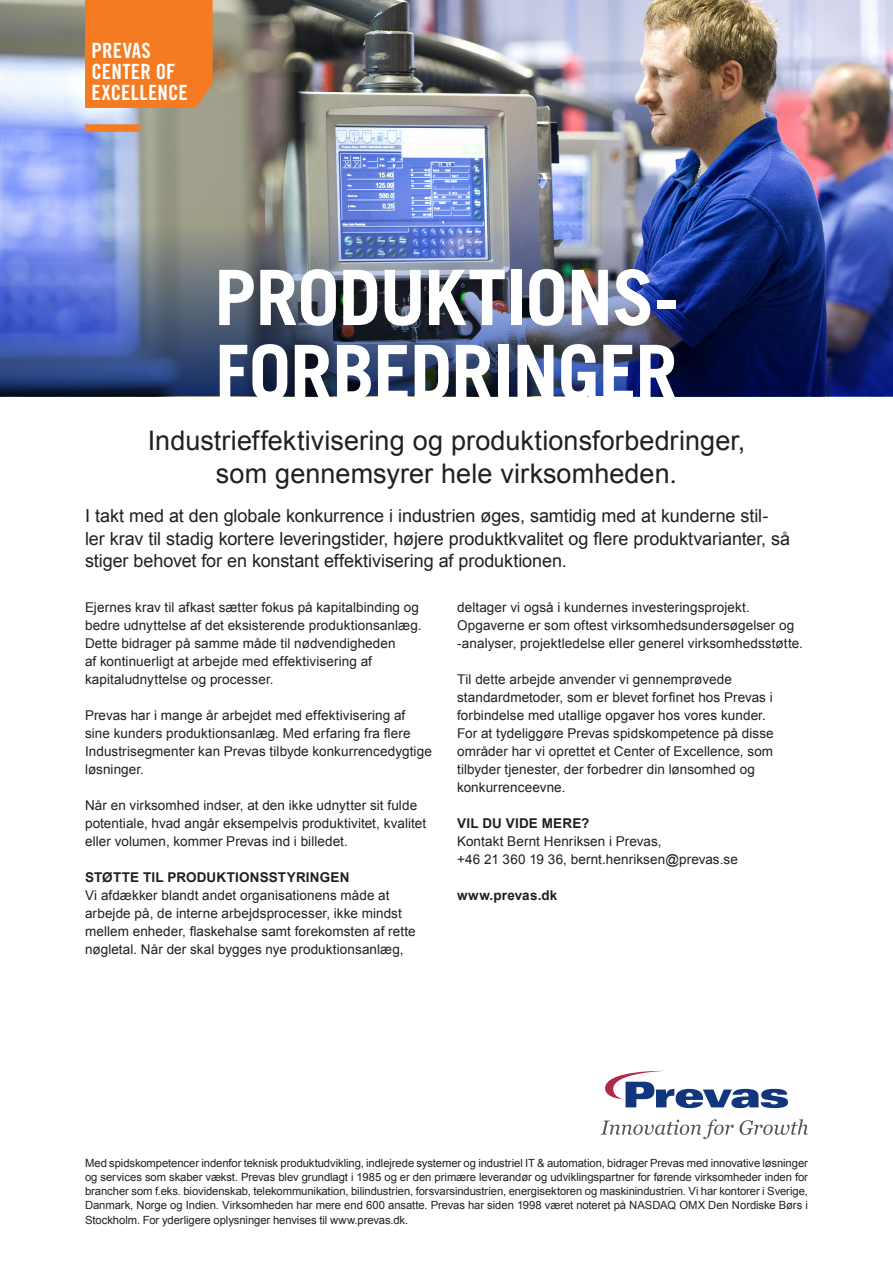
<style>
.page{position:relative;width:893px;height:1263px;background:#fff}
.page>*{position:absolute;margin:0;border:0;box-sizing:border-box;transform-origin:0 0}
.Prevas_vit_huvudrubr{font:700 76.5px/75px "Trade Gothic LT Std";letter-spacing:-.015em;color:#fff}
.Prevas-underrubrik{font:27px/33px "Arial";letter-spacing:.005em;color:#231f20;text-align:center}
.Prevas-brandingtext{font:21px/21px "Trade Gothic LT Std Bd Cn 20";letter-spacing:.01em;color:#fff}
.Prevas-Ingress{font:18px/22.5px "Arial";letter-spacing:-.005em;color:#231f20}
.Prevas_Brödtext_-_pu{font:13.5px/18px "Arial";letter-spacing:.005em;color:#231f20}
.Prevas_Brödtext{font:13.5px/18px "Arial";letter-spacing:.005em;color:#231f20}
.Prevas_Brödtext_-_pu-2{font:700 13.5px "Arial";letter-spacing:.01em;color:#231f20}
.Prevas_Brödtext-2{font:700 13.5px "Arial";letter-spacing:.015em;color:#231f20}
.t1{font:11.25px/14.2px "Arial";letter-spacing:-.005em;color:#231f20;text-align:justify}
</style>
<div class="page">
<img style="left:0;top:0;width:893px;height:209px">
<img style="left:0;top:209px;width:893px;height:187px">
<svg style="left:600px;top:1119px;width:208px;height:20px"></svg>
<svg style="left:605px;top:1071px;width:183px;height:37px"></svg>
<div style="left:85px;top:124px;width:55px;height:8px;background:#f47b21"></div>
<div style="left:85px;top:0;width:128px;height:108px;background:#f47b21"></div>
<p class="Prevas-brandingtext" style="left:91px;top:40px;width:61px">PREVAS</p>
<p class="Prevas-brandingtext" style="left:91px;top:61px;width:98px">CENTER OF<br>EXCELLENCE</p>
<p class="Prevas_vit_huvudrubr" style="left:214px;top:259px;width:467px">PRODUKTIONS-<br>FORBEDRINGER</p>
<p class="Prevas-underrubrik" style="left:148px;top:424px;width:599px">Industrieffektivisering og produktionsforbedringer, som gennemsyrer hele virksomheden.</p>
<p class="Prevas-Ingress" style="left:85px;top:505px;width:707px">I takt med at den globale konkurrence i industrien øges, samtidig med at kunderne stil&shy;ler krav til stadig kortere leveringstider, højere produktkvalitet og flere produktvarianter, så stiger behovet for en konstant effektivisering af produktionen.</p>
<p class="Prevas_Brödtext_-_pu" style="left:85px;top:598px;width:338px">Ejernes krav til afkast sætter fokus på kapitalbinding og bedre udnyttelse af det eksisterende produktionsanlæg.<br>Dette bidrager på samme måde til nødvendigheden<br>af kontinuerligt at arbejde med effektivisering af kapitaludnyttelse og processer.</p>
<p class="Prevas_Brödtext_-_pu" style="left:85px;top:706px;width:348px">Prevas har i mange år arbejdet med effektivisering af sine kunders produktionsanlæg. Med erfaring fra flere Industrisegmenter kan Prevas tilbyde konkurrencedygtige løsninger.</p>
<p class="Prevas_Brödtext_-_pu" style="left:85px;top:796px;width:343px">Når en virksomhed indser, at den ikke udnytter sit fulde potentiale, hvad angår eksempelvis produktivitet, kvalitet eller volumen, kommer Prevas ind i billedet.</p>
<p class="Prevas_Brödtext_-_pu-2" style="left:85px;top:868px;width:266px">STØTTE TIL PRODUKTIONSSTYRINGEN</p>
<p class="Prevas_Brödtext_-_pu" style="left:85px;top:886px;width:332px">Vi afdækker blandt andet organisationens måde at arbejde på, de interne arbejdsprocesser, ikke mindst mellem enheder, flaskehalse samt forekomsten af rette nøgletal. Når der skal bygges nye produktionsanlæg,</p>
<p class="Prevas_Brödtext_-_pu" style="left:457px;top:598px;width:294px">deltager vi også i kundernes investeringsprojekt.</p>
<p class="Prevas_Brödtext_-_pu" style="left:457px;top:616px;width:347px">Opgaverne er som oftest virksomhedsundersøgelser og -analyser, projektledelse eller generel virksomhedsstøtte.</p>
<p class="Prevas_Brödtext_-_pu" style="left:457px;top:670px;width:317px">Til dette arbejde anvender vi gennemprøvede standardmetoder, som er blevet forfinet hos Prevas i forbindelse med utallige opgaver hos vores kunder.</p>
<p class="Prevas_Brödtext_-_pu" style="left:457px;top:724px;width:318px">For at tydeliggøre Prevas spidskompetence på disse områder har vi oprettet et Center of Excellence, som tilbyder tjenester, der forbedrer din lønsomhed og konkurrenceevne.</p>
<p class="Prevas_Brödtext-2" style="left:457px;top:814px;width:134px">VIL DU VIDE MERE?</p>
<p class="Prevas_Brödtext" style="left:457px;top:832px;width:282px">Kontakt Bernt Henriksen i Prevas,<br>+46 21 360 19 36, bernt.henriksen@prevas.se</p>
<p class="Prevas_Brödtext-2" style="left:457px;top:886px;width:102px">www.prevas.dk</p>
<p class="t1" style="left:85px;top:1155px;width:724px">Med spidskompetencer indenfor teknisk produktudvikling, indlejrede systemer og industriel IT &amp; automation, bidrager Prevas med innovative løsninger og services som skaber vækst. Prevas blev grundlagt i 1985 og er den primære leverandør og udviklingspartner for førende virksomheder inden for brancher som f.eks. biovidenskab, telekommunikation, bilindustrien, forsvarsindustrien, energisektoren og maskinindustrien. Vi har kontorer i Sverige, Danmark, Norge og Indien. Virksomheden har mere end 600 ansatte. Prevas har siden 1998 været noteret på NASDAQ OMX Den Nordiske Børs i Stockholm. For yderligere oplysninger henvises til www.prevas.dk.</p>
</div>
